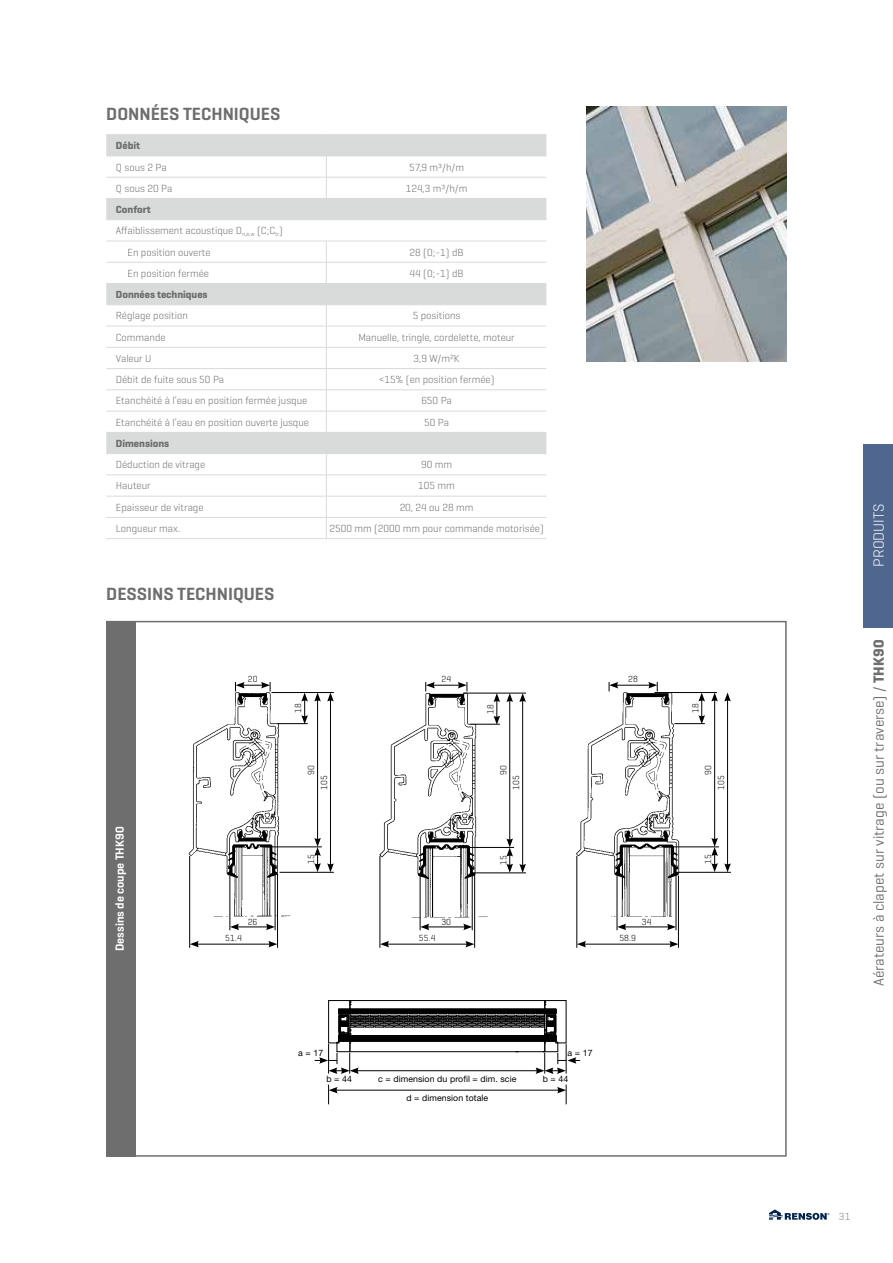
<style>
.page{position:relative;width:893px;height:1263px;background:#fff}
.page>*{position:absolute;margin:0;border:0;box-sizing:border-box;transform-origin:0 0}
.t1{font:600 18px "Geogrotesque";color:#6e6e6e}
.t2{font:15px "Geogrotesque";color:#6e6e6e}
.t3{font:300 15px "Geogrotesque";color:#fff}
.t4{font:600 12px "Geogrotesque";color:#fff}
.t5{font:300 10.5px "Geogrotesque";color:#6e6e6e}
.t6{font:700 10.5px "Geogrotesque";color:#6e6e6e}
.t7{font:10.5px "Geogrotesque";color:#9c9c9d}
.t8{font:300 9px "Geogrotesque";letter-spacing:.01em;color:#000}
.t9{font:8.85px "Helvetica Neue LT Std";letter-spacing:.01em;color:#000}
.s1{font-weight:700}
</style>
<div class="page">
<div style="left:863px;top:444px;width:30px;height:184px;background:#4f678e"></div>
<hr style="left:280px;top:872px;width:54px;height:1px;background:#000">
<img style="left:188px;top:682px;width:144px;height:266px">
<hr style="left:266px;top:847px;width:56px;height:1px;background:#000">
<hr style="left:277px;top:723px;width:31px;height:1px;background:#000">
<hr style="left:271px;top:692px;width:63px;height:1px;background:#000">
<img style="left:379px;top:682px;width:147px;height:266px">
<hr style="left:458px;top:847px;width:56px;height:1px;background:#000">
<hr style="left:469px;top:724px;width:31px;height:1px;background:#000">
<hr style="left:464px;top:693px;width:62px;height:1px;background:#000">
<hr style="left:677px;top:872px;width:54px;height:1px;background:#000">
<hr style="left:727px;top:699px;width:1px;height:167px;background:#000">
<svg style="left:726px;top:863px;width:5px;height:9px"></svg>
<svg style="left:726px;top:692px;width:5px;height:9px"></svg>
<img style="left:576px;top:682px;width:150px;height:266px">
<hr style="left:663px;top:847px;width:56px;height:1px;background:#000">
<hr style="left:674px;top:723px;width:31px;height:1px;background:#000">
<hr style="left:654px;top:692px;width:63px;height:1px;background:#000">
<svg style="left:106px;top:135px;width:440px;height:318px"></svg>
<hr style="left:106px;top:134px;width:220px;height:1px;background:#d9dada">
<hr style="left:326px;top:134px;width:220px;height:1px;background:#d9dada">
<hr style="left:106px;top:156px;width:220px;height:1px;background:#d9dada">
<hr style="left:326px;top:156px;width:220px;height:1px;background:#d9dada">
<hr style="left:106px;top:177px;width:220px;height:1px;background:#d9dada">
<hr style="left:326px;top:177px;width:220px;height:1px;background:#d9dada">
<hr style="left:106px;top:198px;width:220px;height:1px;background:#d9dada">
<hr style="left:326px;top:198px;width:220px;height:1px;background:#d9dada">
<svg style="left:326px;top:135px;width:1px;height:84px"></svg>
<hr style="left:106px;top:219px;width:220px;height:1px;background:#d9dada">
<hr style="left:326px;top:219px;width:220px;height:1px;background:#d9dada">
<hr style="left:106px;top:241px;width:220px;height:1px;background:#d9dada">
<hr style="left:326px;top:241px;width:220px;height:1px;background:#d9dada">
<hr style="left:106px;top:262px;width:220px;height:1px;background:#d9dada">
<hr style="left:326px;top:262px;width:220px;height:1px;background:#d9dada">
<hr style="left:106px;top:283px;width:220px;height:1px;background:#d9dada">
<hr style="left:326px;top:283px;width:220px;height:1px;background:#d9dada">
<hr style="left:106px;top:304px;width:220px;height:1px;background:#d9dada">
<hr style="left:326px;top:304px;width:220px;height:1px;background:#d9dada">
<hr style="left:106px;top:326px;width:220px;height:1px;background:#d9dada">
<hr style="left:326px;top:326px;width:220px;height:1px;background:#d9dada">
<hr style="left:106px;top:347px;width:220px;height:1px;background:#d9dada">
<hr style="left:326px;top:347px;width:220px;height:1px;background:#d9dada">
<hr style="left:106px;top:368px;width:220px;height:1px;background:#d9dada">
<hr style="left:326px;top:368px;width:220px;height:1px;background:#d9dada">
<hr style="left:106px;top:389px;width:220px;height:1px;background:#d9dada">
<hr style="left:326px;top:389px;width:220px;height:1px;background:#d9dada">
<hr style="left:106px;top:411px;width:220px;height:1px;background:#d9dada">
<hr style="left:326px;top:411px;width:220px;height:1px;background:#d9dada">
<hr style="left:106px;top:432px;width:220px;height:1px;background:#d9dada">
<hr style="left:326px;top:432px;width:220px;height:1px;background:#d9dada">
<hr style="left:106px;top:453px;width:220px;height:1px;background:#d9dada">
<hr style="left:326px;top:453px;width:220px;height:1px;background:#d9dada">
<hr style="left:106px;top:474px;width:220px;height:1px;background:#d9dada">
<hr style="left:326px;top:474px;width:220px;height:1px;background:#d9dada">
<hr style="left:106px;top:496px;width:220px;height:1px;background:#d9dada">
<hr style="left:326px;top:496px;width:220px;height:1px;background:#d9dada">
<hr style="left:106px;top:517px;width:220px;height:1px;background:#d9dada">
<hr style="left:326px;top:517px;width:220px;height:1px;background:#d9dada">
<svg style="left:326px;top:242px;width:1px;height:296px"></svg>
<hr style="left:106px;top:538px;width:220px;height:1px;background:#d9dada">
<hr style="left:326px;top:538px;width:220px;height:1px;background:#d9dada">
<div style="left:106px;top:621px;width:30px;height:536px;background:#6e6e6e"></div>
<img style="left:587px;top:106px;width:200px;height:255px">
<svg style="left:315px;top:1000px;width:265px;height:74px"></svg>
<hr style="left:335px;top:1090px;width:224px;height:1px;background:#000">
<svg style="left:328px;top:1084px;width:10px;height:20px"></svg>
<svg style="left:557px;top:1084px;width:10px;height:20px"></svg>
<svg style="left:769px;top:1209px;width:60px;height:11px"></svg>
<h1 class="t1" style="left:106px;top:102px;width:175px">DONNÉES TECHNIQUES</h1>
<p class="t6" style="left:116px;top:139px;width:26px">Débit</p>
<p class="t5" style="left:116px;top:160px;width:52px">Q sous 2 Pa</p>
<p class="t5" style="left:409px;top:160px;width:57px">57,9 m³/h/m</p>
<p class="t5" style="left:116px;top:182px;width:58px">Q sous 20 Pa</p>
<p class="t5" style="left:406px;top:182px;width:63px">124,3 m³/h/m</p>
<p class="t6" style="left:116px;top:203px;width:36px">Confort</p>
<p class="t5" style="left:116px;top:224px;width:169px">Affaiblissement acoustique D<sub>n,e,w</sub> (C;C<sub>tr</sub>)</p>
<p class="t5" style="left:128px;top:245px;width:85px">En position ouverte</p>
<p class="t5" style="left:410px;top:245px;width:55px">28 (0;-1) dB</p>
<p class="t5" style="left:128px;top:267px;width:83px">En position fermée</p>
<p class="t5" style="left:410px;top:267px;width:55px">44 (0;-1) dB</p>
<p class="t6" style="left:116px;top:288px;width:93px">Données techniques</p>
<p class="t5" style="left:116px;top:309px;width:74px">Réglage position</p>
<p class="t5" style="left:413px;top:309px;width:49px">5 positions</p>
<p class="t5" style="left:116px;top:330px;width:51px">Commande</p>
<p class="t5" style="left:358px;top:330px;width:158px">Manuelle, tringle, cordelette, moteur</p>
<p class="t5" style="left:116px;top:352px;width:37px">Valeur U</p>
<p class="t5" style="left:414px;top:352px;width:47px">3,9 W/m²K</p>
<p class="t5" style="left:116px;top:373px;width:110px">Débit de fuite sous 50 Pa</p>
<p class="t5" style="left:379px;top:373px;width:117px">&lt;15% (en position fermée)</p>
<p class="t5" style="left:116px;top:394px;width:193px">Etanchéité à l’eau en position fermée jusque</p>
<p class="t5" style="left:421px;top:394px;width:32px">650 Pa</p>
<p class="t5" style="left:116px;top:416px;width:195px">Etanchéité à l’eau en position ouverte jusque</p>
<p class="t5" style="left:424px;top:416px;width:26px">50 Pa</p>
<p class="t6" style="left:116px;top:437px;width:55px">Dimensions</p>
<p class="t5" style="left:116px;top:458px;width:91px">Déduction de vitrage</p>
<p class="t5" style="left:421px;top:458px;width:32px">90 mm</p>
<p class="t5" style="left:116px;top:479px;width:36px">Hauteur</p>
<p class="t5" style="left:418px;top:479px;width:38px">105 mm</p>
<p class="t5" style="left:116px;top:501px;width:89px">Epaisseur de vitrage</p>
<p class="t5" style="left:400px;top:501px;width:75px">20, 24 ou 28 mm</p>
<p class="t5" style="left:116px;top:522px;width:66px">Longueur max.</p>
<p class="t5" style="left:329px;top:522px;width:216px">2500 mm (2000 mm pour commande motorisée)</p>
<h2 class="t3" style="left:869px;top:567px;width:65px;rotate:-90deg">PRODUITS</h2>
<h1 class="t1" style="left:106px;top:583px;width:170px">DESSINS TECHNIQUES</h1>
<p class="t4" style="left:112px;top:951px;width:126px;rotate:-90deg">Dessins de coupe THK90</p>
<p class="t8" style="left:248px;top:673px;width:11px">20</p>
<p class="t8" style="left:441px;top:673px;width:11px">24</p>
<p class="t8" style="left:293px;top:713px;width:11px;rotate:-90deg">18</p>
<p class="t8" style="left:485px;top:714px;width:11px;rotate:-90deg">18</p>
<p class="t8" style="left:306px;top:774px;width:11px;rotate:-90deg">90</p>
<p class="t8" style="left:318px;top:790px;width:16px;rotate:-90deg">105</p>
<p class="t8" style="left:498px;top:775px;width:11px;rotate:-90deg">90</p>
<p class="t8" style="left:511px;top:790px;width:16px;rotate:-90deg">105</p>
<p class="t8" style="left:306px;top:864px;width:11px;rotate:-90deg">15</p>
<p class="t8" style="left:498px;top:865px;width:11px;rotate:-90deg">15</p>
<p class="t8" style="left:248px;top:916px;width:11px">26</p>
<p class="t8" style="left:441px;top:916px;width:11px">30</p>
<p class="t8" style="left:225px;top:932px;width:18px">51.4</p>
<p class="t8" style="left:419px;top:932px;width:18px">55.4</p>
<p class="t8" style="left:628px;top:673px;width:11px">28</p>
<p class="t8" style="left:642px;top:916px;width:11px">34</p>
<p class="t8" style="left:619px;top:932px;width:18px">58.9</p>
<p class="t8" style="left:690px;top:713px;width:11px;rotate:-90deg">18</p>
<p class="t8" style="left:703px;top:774px;width:11px;rotate:-90deg">90</p>
<p class="t8" style="left:715px;top:790px;width:16px;rotate:-90deg">105</p>
<p class="t8" style="left:703px;top:864px;width:11px;rotate:-90deg">15</p>
<h2 class="t2" style="left:869px;top:986px;width:348px;rotate:-90deg">Aérateurs à clapet sur vitrage (ou sur traverse) / <span class="s1">THK90</span></h2>
<p class="t9" style="left:298px;top:1047px;width:27px">a = 17</p>
<p class="t9" style="left:567px;top:1047px;width:27px">a = 17</p>
<p class="t9" style="left:326px;top:1073px;width:27px">b = 44</p>
<p class="t9" style="left:378px;top:1073px;width:140px">c = dimension du profil = dim. scie</p>
<p class="t9" style="left:543px;top:1073px;width:27px">b = 44</p>
<p class="t9" style="left:406px;top:1093px;width:83px">d = dimension totale</p>
<p class="t7" style="left:839px;top:1210px;width:13px">31</p>
</div>
